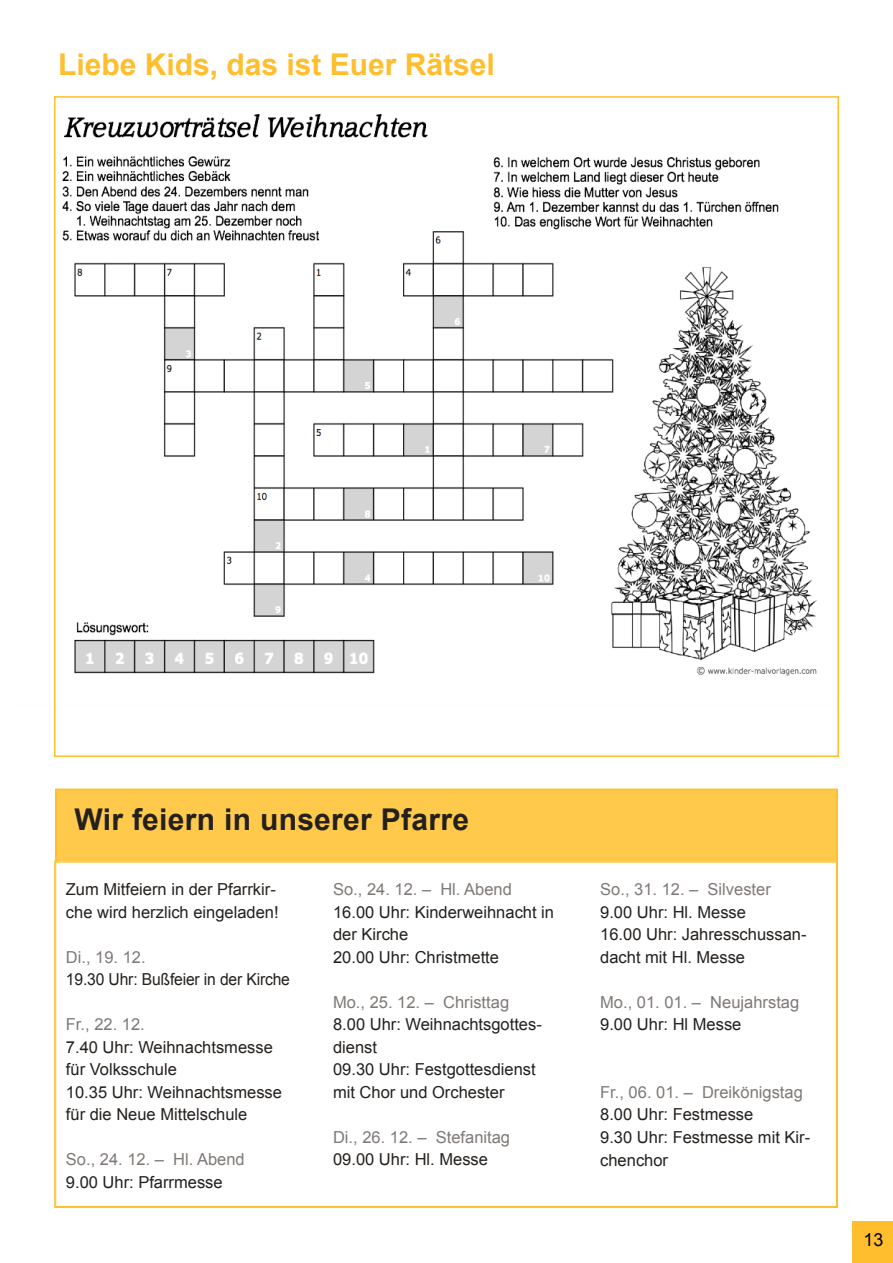
<style>
.page{position:relative;width:893px;height:1263px;background:#fff}
.page>*{position:absolute;margin:0;border:0;box-sizing:border-box;transform-origin:0 0}
.t1{font:700 30px "Arial";color:#ffbe2e}
.t2{font:700 30px "Arial";letter-spacing:.01em;color:#24201d}
.t3{font:18px "Arial";color:#000}
.t4{font:16.5px/22.5px "Arial";color:#24201d}
.t5{font:16.5px "Arial";color:#7e7976}
.t6{font:16.5px "Arial";color:#24201d;scale:.95 1}
</style>
<div class="page">
<div style="left:55px;top:788px;width:783px;height:72px;background:#ffc94c"></div>
<img style="left:62px;top:114px;width:755px;height:562px">
<div style="left:853px;top:1221px;width:40px;height:42px;background:#ffbe2e"></div>
<svg style="left:54px;top:860px;width:784px;height:348px"></svg>
<h1 class="t1" style="left:58px;top:45px;width:438px">Liebe Kids, das ist Euer Rätsel</h1>
<h1 class="t2" style="left:74px;top:799px;width:396px">Wir feiern in unserer Pfarre</h1>
<p class="t4" style="left:66px;top:878px;width:214px">Zum Mitfeiern in der Pfarrkir&shy;che wird herzlich eingeladen!</p>
<p class="t5" style="left:66px;top:946px;width:81px">Di., 19. 12.</p>
<p class="t6" style="left:66px;top:969px;width:237px">19.30 Uhr: Bußfeier in der Kirche</p>
<p class="t5" style="left:66px;top:1014px;width:80px">Fr., 22. 12.</p>
<p class="t4" style="left:66px;top:1036px;width:218px">7.40 Uhr: Weihnachtsmesse für Volksschule<br>10.35 Uhr: Weihnachtsmesse für die Neue Mittelschule</p>
<p class="t5" style="left:66px;top:1149px;width:180px">So., 24. 12. – Hl. Abend</p>
<p class="t4" style="left:66px;top:1171px;width:158px">9.00 Uhr: Pfarrmesse</p>
<p class="t5" style="left:333px;top:879px;width:180px">So., 24. 12. – Hl. Abend</p>
<p class="t4" style="left:333px;top:901px;width:223px">16.00 Uhr: Kinderweihnacht in der Kirche<br>20.00 Uhr: Christmette</p>
<p class="t5" style="left:333px;top:991px;width:178px">Mo., 25. 12. – Christtag</p>
<p class="t4" style="left:333px;top:1013px;width:210px">8.00 Uhr: Weihnachtsgottes&shy;dienst<br>09.30 Uhr: Festgottesdienst mit Chor und Orchester</p>
<p class="t5" style="left:333px;top:1126px;width:179px">Di., 26. 12. – Stefanitag</p>
<p class="t4" style="left:333px;top:1148px;width:156px">09.00 Uhr: Hl. Messe</p>
<p class="t5" style="left:600px;top:879px;width:172px">So., 31. 12. – Silvester</p>
<p class="t4" style="left:600px;top:901px;width:208px">9.00 Uhr: Hl. Messe<br>16.00 Uhr: Jahresschussan&shy;dacht mit Hl. Messe</p>
<p class="t5" style="left:600px;top:991px;width:201px">Mo., 01. 01. – Neujahrstag</p>
<p class="t4" style="left:600px;top:1013px;width:143px">9.00 Uhr: Hl Messe</p>
<p class="t5" style="left:600px;top:1081px;width:204px">Fr., 06. 01. – Dreikönigstag</p>
<p class="t4" style="left:600px;top:1103px;width:211px">8.00 Uhr: Festmesse<br>9.30 Uhr: Festmesse mit Kir&shy;chenchor</p>
<p class="t3" style="left:864px;top:1228px;width:22px">13</p>
</div>
